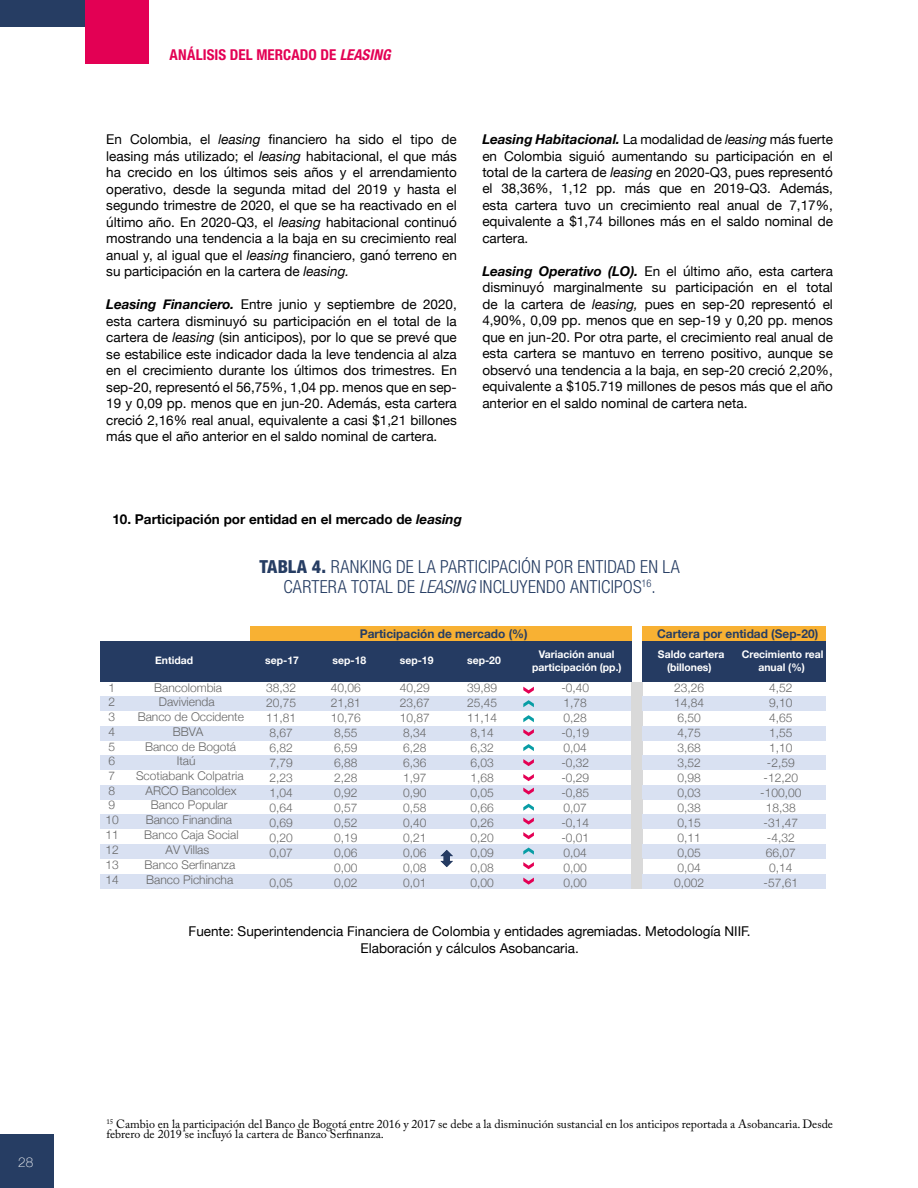
<style>
.page{position:relative;width:918px;height:1188px;background:#fff}
.page>*{position:absolute;margin:0;border:0;box-sizing:border-box;transform-origin:0 0}
.t1{font:300 condensed 18px/19.5px "Helvetica Neue LT Std";letter-spacing:.01em;color:#263d63;text-align:center}
.t2{font:700 condensed 15px "Helvetica Neue LT Std";letter-spacing:.005em;color:#e30054}
.t3{font:13.5px/16.5px "Helvetica Neue";color:#000;text-align:justify}
.t4{font:700 13.5px "Helvetica Neue";color:#000}
.t5{font:100 13.5px "Helvetica Neue";color:#fff}
.t6{font:300 12px/15px "Helvetica Neue";color:#666}
.t7{font:12px/10.5px "Adobe Caslon Pro";color:#000}
.t8{font:700 12px "Helvetica Neue";color:#263d63}
.t9{font:700 10.5px/12.6px "Helvetica Neue";color:#fff;text-align:center}
.s1{font-style:italic}
.s2{font-weight:700;font-style:italic}
.s3{font-weight:800}
</style>
<div class="page">
<div style="left:0;top:1134px;width:54px;height:54px;background:#263d63"></div>
<div style="left:85px;top:0;width:64px;height:64px;background:#e30054"></div>
<div style="left:0;top:0;width:85px;height:27px;background:#263d63"></div>
<div style="left:250px;top:626px;width:381px;height:16px;background:#f8b133"></div>
<div style="left:643px;top:626px;width:183px;height:16px;background:#f8b133"></div>
<div style="left:100px;top:642px;width:531px;height:40px;background:#253b62"></div>
<div style="left:643px;top:642px;width:183px;height:40px;background:#253b62"></div>
<div style="left:631px;top:682px;width:12px;height:15px;background:#d9d9d9"></div>
<div style="left:100px;top:696px;width:531px;height:15px;background:#d9e1f2"></div>
<div style="left:631px;top:696px;width:12px;height:15px;background:#d9d9d9"></div>
<div style="left:643px;top:696px;width:183px;height:15px;background:#d9e1f2"></div>
<div style="left:631px;top:711px;width:12px;height:15px;background:#d9d9d9"></div>
<div style="left:100px;top:726px;width:531px;height:15px;background:#d9e1f2"></div>
<div style="left:631px;top:726px;width:12px;height:15px;background:#d9d9d9"></div>
<div style="left:643px;top:726px;width:183px;height:15px;background:#d9e1f2"></div>
<div style="left:631px;top:741px;width:12px;height:14px;background:#d9d9d9"></div>
<div style="left:100px;top:755px;width:531px;height:15px;background:#d9e1f2"></div>
<div style="left:631px;top:755px;width:12px;height:15px;background:#d9d9d9"></div>
<div style="left:643px;top:755px;width:183px;height:15px;background:#d9e1f2"></div>
<div style="left:631px;top:770px;width:12px;height:15px;background:#d9d9d9"></div>
<div style="left:100px;top:785px;width:531px;height:15px;background:#d9e1f2"></div>
<div style="left:631px;top:785px;width:12px;height:15px;background:#d9d9d9"></div>
<div style="left:643px;top:785px;width:183px;height:15px;background:#d9e1f2"></div>
<div style="left:631px;top:799px;width:12px;height:15px;background:#d9d9d9"></div>
<div style="left:100px;top:814px;width:531px;height:15px;background:#d9e1f2"></div>
<div style="left:631px;top:814px;width:12px;height:15px;background:#d9d9d9"></div>
<div style="left:643px;top:814px;width:183px;height:15px;background:#d9e1f2"></div>
<div style="left:631px;top:829px;width:12px;height:15px;background:#d9d9d9"></div>
<div style="left:100px;top:844px;width:531px;height:14px;background:#d9e1f2"></div>
<div style="left:631px;top:844px;width:12px;height:14px;background:#d9d9d9"></div>
<div style="left:643px;top:844px;width:183px;height:14px;background:#d9e1f2"></div>
<div style="left:631px;top:858px;width:12px;height:16px;background:#d9d9d9"></div>
<div style="left:100px;top:874px;width:531px;height:15px;background:#d9e1f2"></div>
<div style="left:631px;top:874px;width:12px;height:15px;background:#d9d9d9"></div>
<div style="left:643px;top:874px;width:183px;height:15px;background:#d9e1f2"></div>
<svg style="left:441px;top:850px;width:12px;height:17px"></svg>
<svg style="left:523px;top:687px;width:11px;height:7px"></svg>
<svg style="left:523px;top:700px;width:11px;height:7px"></svg>
<svg style="left:523px;top:715px;width:11px;height:7px"></svg>
<svg style="left:523px;top:804px;width:11px;height:7px"></svg>
<svg style="left:523px;top:832px;width:11px;height:7px"></svg>
<svg style="left:523px;top:862px;width:11px;height:7px"></svg>
<svg style="left:523px;top:729px;width:11px;height:7px"></svg>
<svg style="left:523px;top:744px;width:11px;height:7px"></svg>
<svg style="left:523px;top:759px;width:11px;height:7px"></svg>
<svg style="left:523px;top:774px;width:11px;height:7px"></svg>
<svg style="left:523px;top:788px;width:11px;height:7px"></svg>
<svg style="left:523px;top:818px;width:11px;height:7px"></svg>
<svg style="left:523px;top:848px;width:11px;height:7px"></svg>
<svg style="left:523px;top:878px;width:11px;height:7px"></svg>
<p class="t5" style="left:18px;top:1152px;width:17px">28</p>
<p class="t2" style="left:170px;top:46px;width:222px">ANÁLISIS DEL MERCADO DE <span class="s1">LEASING</span></p>
<p class="t3" style="left:106px;top:132px;width:352px">En Colombia, el <span class="s1">leasing</span> financiero ha sido el tipo de leasing más utilizado; el <span class="s1">leasing</span> habitacional, el que más ha crecido en los últimos seis años y el arrendamiento operativo, desde la segunda mitad del 2019 y hasta el segundo trimestre de 2020, el que se ha reactivado en el último año. En 2020-Q3, el <span class="s1">leasing</span> habitacional continuó mostrando una tendencia a la baja en su crecimiento real anual y, al igual que el <span class="s1">leasing</span> financiero, ganó terreno en su participación en la cartera de <span class="s1">leasing.</span></p>
<p class="t3" style="left:106px;top:297px;width:352px"><span class="s2">Leasing Financiero.</span> Entre junio y septiembre de 2020, esta cartera disminuyó su participación en el total de la cartera de <span class="s1">leasing</span> (sin anticipos), por lo que se prevé que se estabilice este indicador dada la leve tendencia al alza en el crecimiento durante los últimos dos trimestres. En sep-20, representó el 56,75%, 1,04 pp. menos que en sep-19 y 0,09 pp. menos que en jun-20. Además, esta cartera creció 2,16% real anual, equivalente a casi $1,21 billones más que el año anterior en el saldo nominal de cartera.</p>
<p class="t3" style="left:482px;top:132px;width:352px"><span class="s2">Leasing Habitacional.</span> La modalidad de <span class="s1">leasing</span> más fuerte en Colombia siguió aumentando su participación en el total de la cartera de <span class="s1">leasing</span> en 2020-Q3, pues representó el 38,36%, 1,12 pp. más que en 2019-Q3. Además, esta cartera tuvo un crecimiento real anual de 7,17%, equivalente a $1,74 billones más en el saldo nominal de cartera.</p>
<p class="t3" style="left:482px;top:264px;width:352px"><span class="s2">Leasing Operativo (LO).</span> En el último año, esta cartera disminuyó marginalmente su participación en el total de la cartera de <span class="s1">leasing,</span> pues en sep-20 representó el 4,90%, 0,09 pp. menos que en sep-19 y 0,20 pp. menos que en jun-20. Por otra parte, el crecimiento real anual de esta cartera se mantuvo en terreno positivo, aunque se observó una tendencia a la baja, en sep-20 creció 2,20%, equivalente a $105.719 millones de pesos más que el año anterior en el saldo nominal de cartera neta.</p>
<p class="t4" style="left:112px;top:508px;width:351px">10. Participación por entidad en el mercado de <span class="s1">leasing</span></p>
<h1 class="t1" style="left:259px;top:557px;width:422px"><span class="s3">TABLA 4.</span> RANKING DE LA PARTICIPACIÓN POR ENTIDAD EN LA<br>CARTERA TOTAL DE <span class="s1">LEASING</span> INCLUYENDO ANTICIPOS<sup>16</sup>.</h1>
<p class="t9" style="left:155px;top:654px;width:39px">Entidad</p>
<p class="t6" style="left:108px;top:679px;width:8px">1</p>
<p class="t6" style="left:154px;top:679px;width:69px">Bancolombia</p>
<p class="t6" style="left:108px;top:694px;width:8px">2</p>
<p class="t6" style="left:159px;top:694px;width:57px">Davivienda</p>
<p class="t6" style="left:108px;top:709px;width:8px">3</p>
<p class="t6" style="left:138px;top:709px;width:108px">Banco de Occidente</p>
<p class="t6" style="left:108px;top:723px;width:8px">4</p>
<p class="t6" style="left:173px;top:723px;width:32px">BBVA</p>
<p class="t6" style="left:108px;top:738px;width:8px">5</p>
<p class="t6" style="left:145px;top:738px;width:93px">Banco de Bogotá</p>
<p class="t6" style="left:108px;top:753px;width:8px">6</p>
<p class="t6" style="left:177px;top:753px;width:20px">Itaú</p>
<p class="t6" style="left:108px;top:768px;width:8px">7</p>
<p class="t6" style="left:136px;top:768px;width:109px">Scotiabank Colpatria</p>
<p class="t6" style="left:108px;top:782px;width:8px">8</p>
<p class="t6" style="left:146px;top:782px;width:92px">ARCO Bancoldex</p>
<p class="t6" style="left:108px;top:797px;width:8px">9</p>
<p class="t6" style="left:151px;top:797px;width:78px">Banco Popular</p>
<p class="t6" style="left:105px;top:812px;width:15px">10</p>
<p class="t6" style="left:146px;top:812px;width:88px">Banco Finandina</p>
<p class="t6" style="left:105px;top:826px;width:15px">11</p>
<p class="t6" style="left:144px;top:826px;width:96px">Banco Caja Social</p>
<p class="t6" style="left:105px;top:841px;width:15px">12</p>
<p class="t6" style="left:166px;top:841px;width:45px">AV Villas</p>
<p class="t6" style="left:105px;top:856px;width:15px">13</p>
<p class="t6" style="left:145px;top:856px;width:92px">Banco Serfinanza</p>
<p class="t6" style="left:105px;top:872px;width:15px">14</p>
<p class="t6" style="left:146px;top:872px;width:88px">Banco Pichincha</p>
<p class="t8" style="left:360px;top:624px;width:169px">Participación de mercado (%)</p>
<p class="t8" style="left:657px;top:624px;width:163px">Cartera por entidad (Sep-20)</p>
<p class="t9" style="left:265px;top:654px;width:35px">sep-17</p>
<p class="t9" style="left:333px;top:654px;width:35px">sep-18</p>
<p class="t9" style="left:400px;top:654px;width:35px">sep-19</p>
<p class="t9" style="left:467px;top:654px;width:35px">sep-20</p>
<p class="t9" style="left:532px;top:648px;width:91px">Variación anual participación (pp.)</p>
<p class="t9" style="left:658px;top:648px;width:68px">Saldo cartera (billones)</p>
<p class="t9" style="left:742px;top:648px;width:83px">Crecimiento real anual (%)</p>
<p class="t6" style="left:266px;top:679px;width:32px">38,32<br>20,75<br>11,81<br>8,67<br>6,82<br>7,79<br>2,23<br>1,04<br>0,64<br>0,69<br>0,20<br>0,07</p>
<p class="t6" style="left:270px;top:874px;width:25px">0,05</p>
<p class="t6" style="left:331px;top:679px;width:32px">40,06<br>21,81<br>10,76<br>8,55<br>6,59<br>6,88<br>2,28<br>0,92<br>0,57<br>0,52<br>0,19<br>0,06<br>0,00<br>0,02</p>
<p class="t6" style="left:400px;top:679px;width:32px">40,29<br>23,67<br>10,87<br>8,34<br>6,28<br>6,36<br>1,97<br>0,90<br>0,58<br>0,40<br>0,21<br>0,06<br>0,08<br>0,01</p>
<p class="t6" style="left:467px;top:679px;width:32px">39,89<br>25,45<br>11,14<br>8,14<br>6,32<br>6,03<br>1,68<br>0,05<br>0,66<br>0,26<br>0,20<br>0,09<br>0,08<br>0,00</p>
<p class="t6" style="left:561px;top:679px;width:29px">-0,40<br>1,78<br>0,28 -0,19<br>0,04 -0,32 -0,29 -0,85<br>0,07 -0,14 -0,01<br>0,04<br>0,00<br>0,00</p>
<p class="t6" style="left:674px;top:679px;width:32px">23,26<br>14,84<br>6,50<br>4,75<br>3,68<br>3,52<br>0,98<br>0,03<br>0,38<br>0,15<br>0,11<br>0,05<br>0,04<br>0,002</p>
<p class="t6" style="left:760px;top:679px;width:43px;text-align:center">4,52<br>9,10<br>4,65<br>1,55<br>1,10 -2,59 -12,20 -100,00<br>18,38 -31,47 -4,32<br>66,07<br>0,14 -57,61</p>
<p class="t3" style="left:189px;top:924px;width:563px;text-align:center">Fuente: Superintendencia Financiera de Colombia y entidades agremiadas. Metodología NIIF.<br>Elaboración y cálculos Asobancaria.</p>
<p class="t7" style="left:106px;top:1118px;width:728px"><sup>15</sup> Cambio en la participación del Banco de Bogotá entre 2016 y 2017 se debe a la disminución sustancial en los anticipos reportada a Asobancaria. Desde febrero de 2019 se incluyó la cartera de Banco Serfinanza.</p>
</div>
